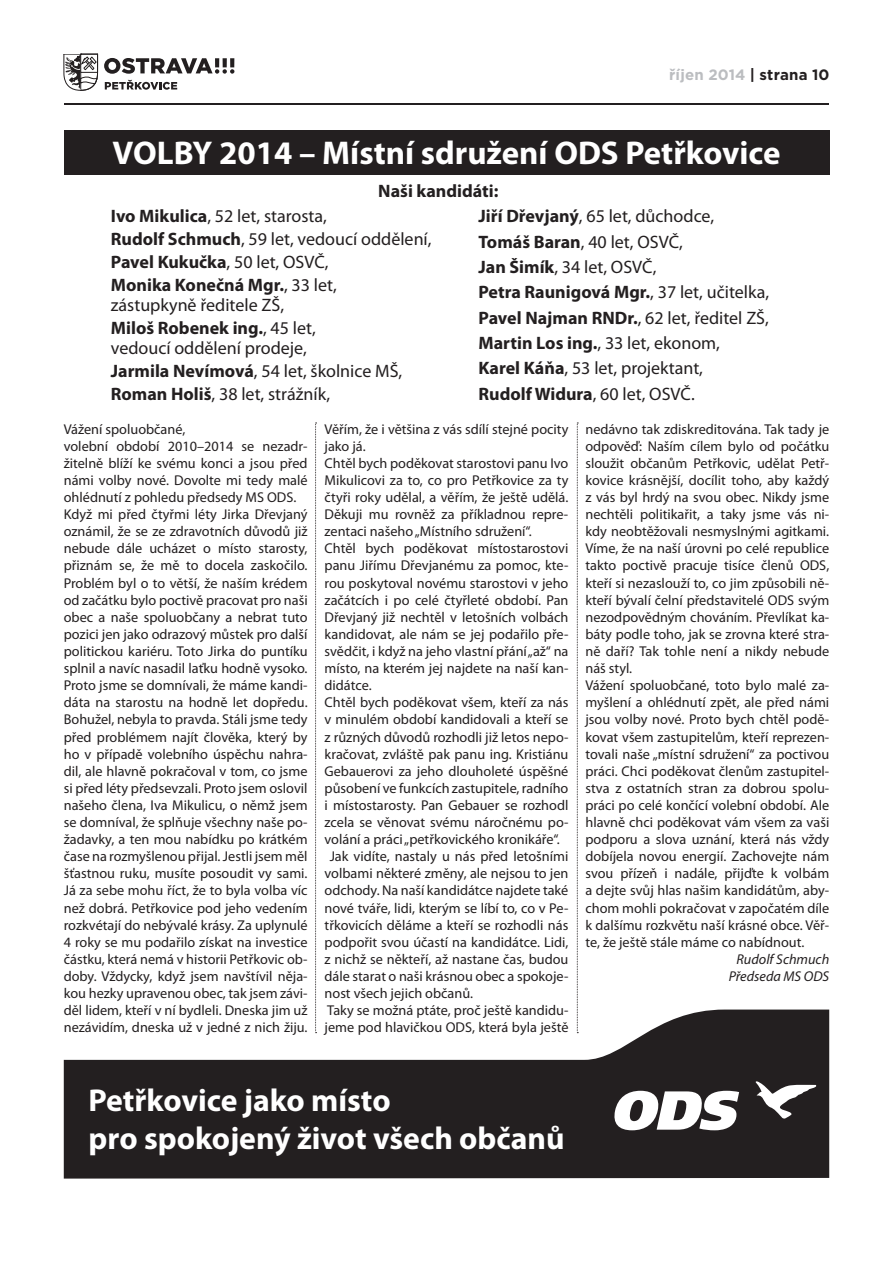
<style>
.page{position:relative;width:893px;height:1263px;background:#fff}
.page>*{position:absolute;margin:0;border:0;box-sizing:border-box;transform-origin:0 0}
.t1{font:700 33px "Myriad Pro";color:#fff}
.t2{font:700 31.65px/38.1px "Myriad Pro";color:#fff}
.t3{font:18px/25.3px "Myriad Pro";color:#231f20}
.t4{font:700 18px "Myriad Pro";color:#231f20}
.t5{font:700 15px "Gotham";letter-spacing:.01em;color:#bbbdc0}
.t6{font:14.25px/17.1px "Myriad Pro";color:#231f20}
.t7{font:italic 14.25px/17.1px "Myriad Pro";color:#231f20;text-align:center}
.s1{color:#231f20}
.s2{font-weight:700}
</style>
<div class="page">
<svg style="left:104px;top:58px;width:130px;height:16px"></svg>
<svg style="left:105px;top:80px;width:72px;height:10px"></svg>
<svg style="left:64px;top:54px;width:34px;height:37px"></svg>
<hr style="left:64px;top:104px;width:764px;height:1px;background:#231f20">
<svg style="left:64px;top:1009px;width:765px;height:169px;fill:#231f20"></svg>
<svg style="left:612px;top:1081px;width:204px;height:49px"></svg>
<div style="left:64px;top:130px;width:765px;height:44px;background:#231f20"></div>
<svg style="left:315px;top:423px;width:2px;height:610px"></svg>
<svg style="left:577px;top:423px;width:1px;height:610px"></svg>
<p class="t5" style="left:669px;top:66px;width:162px">říjen 2014 <span class="s1">| strana 10</span></p>
<h1 class="t1" style="left:112px;top:141px;width:670px">VOLBY 2014 – Místní sdružení ODS Petřkovice</h1>
<p class="t4" style="left:378px;top:184px;width:122px">Naši kandidáti:</p>
<p class="t3" style="left:111px;top:207px;width:322px;line-height:22.6px"><span class="s2">Ivo Mikulica</span>, 52 let, starosta,<br><span class="s2">Rudolf Schmuch</span>, 59 let, vedoucí oddělení,<br><span class="s2">Pavel Kukučka</span>, 50 let, OSVČ,<br><span class="s2">Monika Konečná Mgr.</span>, 33 let,</p>
<p class="t3" style="left:111px;top:296px;width:206px;line-height:22.6px">zástupkyně ředitele ZŠ,<br><span class="s2">Miloš Robenek ing.</span>, 45 let,</p>
<p class="t3" style="left:111px;top:339px;width:293px;line-height:22.6px">vedoucí oddělení prodeje,<br><span class="s2">Jarmila Nevímová</span>, 54 let, školnice MŠ,<br><span class="s2">Roman Holiš</span>, 38 let, strážník,</p>
<p class="t3" style="left:479px;top:206px;width:292px"><span class="s2">Jiří Dřevjaný</span>, 65 let, důchodce,<br><span class="s2">Tomáš Baran</span>, 40 let, OSVČ,<br><span class="s2">Jan Šimík</span>, 34 let, OSVČ,<br><span class="s2">Petra Raunigová Mgr.</span>, 37 let, učitelka,<br><span class="s2">Pavel Najman RNDr.</span>, 62 let, ředitel ZŠ,<br><span class="s2">Martin Los ing.</span>, 33 let, ekonom,<br><span class="s2">Karel Káňa</span>, 53 let, projektant,<br><span class="s2">Rudolf Widura</span>, 60 let, OSVČ.</p>
<p class="t6" style="left:64px;top:422px;width:245px">Vážení spoluobčané,<br>volební období 2010–2014 se nezadr&shy;žitelně blíží ke svému konci a jsou před námi volby nové. Dovolte mi tedy malé ohlédnutí z pohledu předsedy MS ODS.<br>Když mi před čtyřmi léty Jirka Dřevjaný oznámil, že se ze zdravotních důvodů již nebude dále ucházet o místo starosty, přiznám se, že mě to docela zaskočilo.<br>Problém byl o to větší, že naším krédem od začátku bylo poctivě pracovat pro naši obec a naše spoluobčany a nebrat tuto pozici jen jako odrazový můstek pro další politickou kariéru. Toto Jirka do puntíku splnil a navíc nasadil laťku hodně vysoko.<br>Proto jsme se domnívali, že máme kandi&shy;dáta na starostu na hodně let dopředu.<br>Bohužel, nebyla to pravda. Stáli jsme tedy před problémem najít člověka, který by ho v případě volebního úspěchu nahra&shy;dil, ale hlavně pokračoval v tom, co jsme si před léty předsevzali. Proto jsem oslovil našeho člena, Iva Mikulicu, o němž jsem se domníval, že splňuje všechny naše po&shy;žadavky, a ten mou nabídku po krátkém čase na rozmyšlenou přijal. Jestli jsem měl šťastnou ruku, musíte posoudit vy sami.<br>Já za sebe mohu říct, že to byla volba víc než dobrá. Petřkovice pod jeho vedením rozkvétají do nebývalé krásy. Za uplynulé 4 roky se mu podařilo získat na investice částku, která nemá v historii Petřkovic ob&shy;doby. Vždycky, když jsem navštívil něja&shy;kou hezky upravenou obec, tak jsem závi&shy;děl lidem, kteří v ní bydleli. Dneska jim už nezávidím, dneska už v jedné z nich žiju.</p>
<p class="t6" style="left:325px;top:422px;width:245px">Věřím, že i většina z vás sdílí stejné pocity</p>
<p class="t6" style="left:325px;top:439px;width:43px">jako já.</p>
<p class="t6" style="left:325px;top:456px;width:245px">Chtěl bych poděkovat starostovi panu Ivo</p>
<p class="t6" style="left:325px;top:473px;width:245px">Mikulicovi za to, co pro Petřkovice za ty</p>
<p class="t6" style="left:325px;top:490px;width:245px">čtyři roky udělal, a věřím, že ještě udělá.</p>
<p class="t6" style="left:325px;top:507px;width:245px">Děkuji mu rovněž za příkladnou repre-</p>
<p class="t6" style="left:325px;top:524px;width:209px">zentaci našeho „Místního sdružení“.</p>
<p class="t6" style="left:325px;top:542px;width:245px">Chtěl bych poděkovat místostarostovi</p>
<p class="t6" style="left:325px;top:559px;width:245px">panu Jiřímu Dřevjanému za pomoc, kte-</p>
<p class="t6" style="left:325px;top:576px;width:245px">rou poskytoval novému starostovi v jeho</p>
<p class="t6" style="left:325px;top:593px;width:245px">začátcích i po celé čtyřleté období. Pan</p>
<p class="t6" style="left:325px;top:610px;width:245px">Dřevjaný již nechtěl v letošních volbách</p>
<p class="t6" style="left:325px;top:627px;width:245px">kandidovat, ale nám se jej podařilo pře-</p>
<p class="t6" style="left:325px;top:644px;width:245px">svědčit, i když na jeho vlastní přání „až“ na</p>
<p class="t6" style="left:325px;top:661px;width:245px">místo, na kterém jej najdete na naší kan-</p>
<p class="t6" style="left:325px;top:678px;width:49px">didátce.</p>
<p class="t6" style="left:325px;top:695px;width:245px">Chtěl bych poděkovat všem, kteří za nás</p>
<p class="t6" style="left:325px;top:713px;width:245px">v minulém období kandidovali a kteří se</p>
<p class="t6" style="left:325px;top:730px;width:245px">z různých důvodů rozhodli již letos nepo-</p>
<p class="t6" style="left:325px;top:747px;width:245px">kračovat, zvláště pak panu ing. Kristiánu</p>
<p class="t6" style="left:325px;top:764px;width:245px">Gebauerovi za jeho dlouholeté úspěšné</p>
<p class="t6" style="left:325px;top:781px;width:245px">působení ve funkcích zastupitele, radního</p>
<p class="t6" style="left:325px;top:798px;width:245px">i místostarosty. Pan Gebauer se rozhodl</p>
<p class="t6" style="left:325px;top:815px;width:245px">zcela se věnovat svému náročnému po-</p>
<p class="t6" style="left:325px;top:832px;width:237px">volání a práci „petřkovického kronikáře“.</p>
<p class="t6" style="left:330px;top:849px;width:240px">Jak vidíte, nastaly u nás před letošními</p>
<p class="t6" style="left:325px;top:866px;width:245px">volbami některé změny, ale nejsou to jen</p>
<p class="t6" style="left:325px;top:884px;width:245px">odchody. Na naší kandidátce najdete také</p>
<p class="t6" style="left:325px;top:901px;width:245px">nové tváře, lidi, kterým se líbí to, co v Pe-</p>
<p class="t6" style="left:325px;top:918px;width:245px">třkovicích děláme a kteří se rozhodli nás</p>
<p class="t6" style="left:325px;top:935px;width:245px">podpořit svou účastí na kandidátce. Lidi,</p>
<p class="t6" style="left:325px;top:952px;width:245px">z nichž se někteří, až nastane čas, budou</p>
<p class="t6" style="left:325px;top:969px;width:245px">dále starat o naši krásnou obec a spokoje-</p>
<p class="t6" style="left:325px;top:986px;width:150px">nost všech jejich občanů.</p>
<p class="t6" style="left:327px;top:1003px;width:243px">Taky se možná ptáte, proč ještě kandidu-</p>
<p class="t6" style="left:325px;top:1020px;width:245px">jeme pod hlavičkou ODS, která byla ještě</p>
<p class="t6" style="left:585px;top:422px;width:245px">nedávno tak zdiskreditována. Tak tady je odpověď: Naším cílem bylo od počátku sloužit občanům Petřkovic, udělat Petř&shy;kovice krásnější, docílit toho, aby každý z vás byl hrdý na svou obec. Nikdy jsme nechtěli politikařit, a taky jsme vás ni&shy;kdy neobtěžovali nesmyslnými agitkami.<br>Víme, že na naší úrovni po celé republice takto poctivě pracuje tisíce členů ODS, kteří si nezaslouží to, co jim způsobili ně&shy;kteří bývalí čelní představitelé ODS svým nezodpovědným chováním. Převlíkat ka&shy;báty podle toho, jak se zrovna které stra&shy;ně daří? Tak tohle není a nikdy nebude náš styl.<br>Vážení spoluobčané, toto bylo malé za&shy;myšlení a ohlédnutí zpět, ale před námi jsou volby nové. Proto bych chtěl podě&shy;kovat všem zastupitelům, kteří reprezen&shy;tovali naše „místní sdružení“ za poctivou práci. Chci poděkovat členům zastupitel&shy;stva z ostatních stran za dobrou spolu&shy;práci po celé končící volební období. Ale hlavně chci poděkovat vám všem za vaši podporu a slova uznání, která nás vždy dobíjela novou energií. Zachovejte nám svou přízeň i nadále, přijďte k volbám a dejte svůj hlas našim kandidátům, aby&shy;chom mohli pokračovat v započatém díle k dalšímu rozkvětu naší krásné obce. Věř&shy;te, že ještě stále máme co nabídnout.</p>
<p class="t7" style="left:729px;top:950px;width:102px">Rudolf Schmuch<br>Předseda MS ODS</p>
<h2 class="t2" style="left:89px;top:1084px;width:478px">Petřkovice jako místo<br>pro spokojený život všech občanů</h2>
</div>
